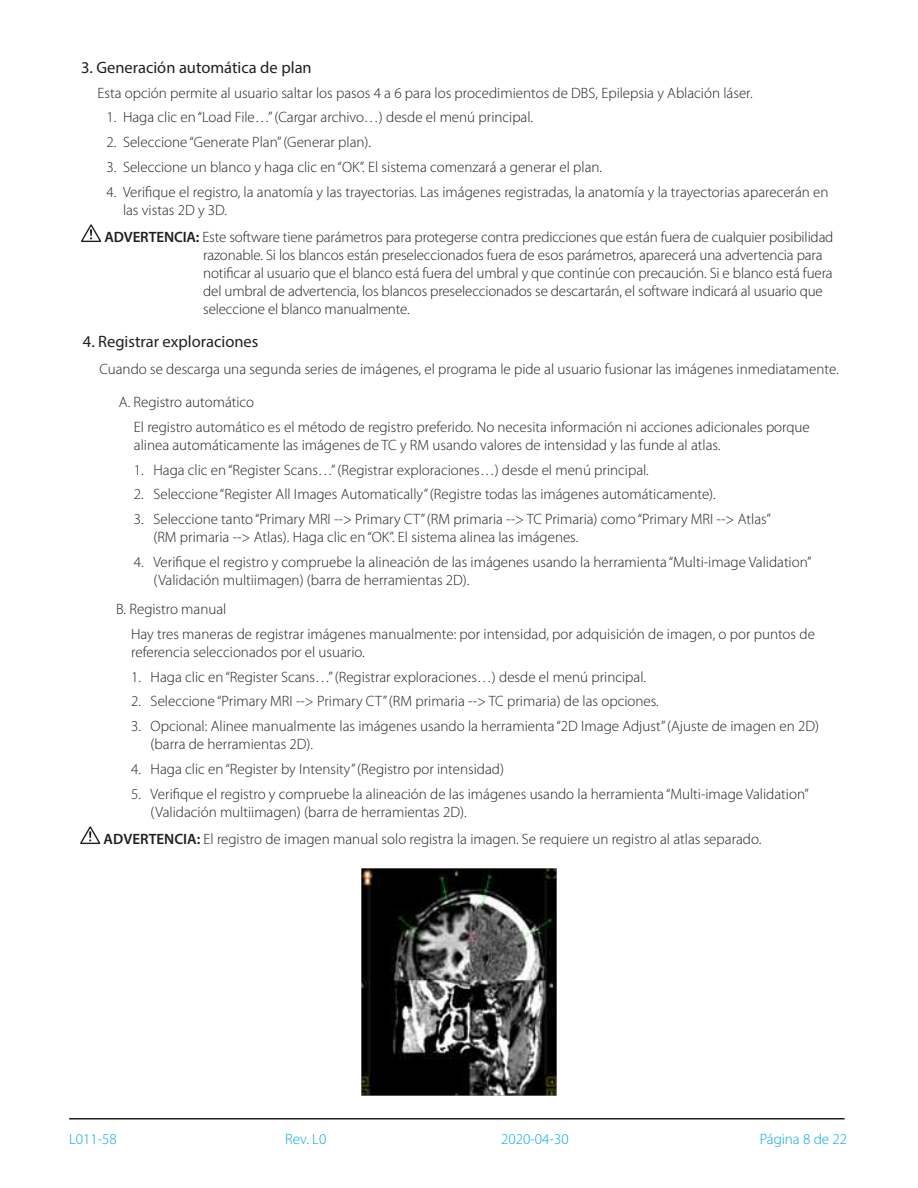
<style>
.page{position:relative;width:918px;height:1188px;background:#fff}
.page>*{position:absolute;margin:0;border:0;box-sizing:border-box;transform-origin:0 0}
.t1{font:16.5px "Myriad Pro";color:#231f20}
.t2{font:300 15px/18px "Myriad Pro";color:#231f20}
.t3{font:300 15px "Myriad Pro";color:#00a6e4}
.s1{font-weight:600}
</style>
<div class="page">
<hr style="left:69px;top:1118px;width:776px;height:2px;background:#231f20">
<svg style="left:80px;top:826px;width:21px;height:18px"></svg>
<img style="left:361px;top:868px;width:196px;height:228px">
<svg style="left:81px;top:224px;width:20px;height:18px"></svg>
<p class="t1" style="left:81px;top:57px;width:232px">3. Generación automática de plan</p>
<p class="t2" style="left:98px;top:84px;width:657px">Esta opción permite al usuario saltar los pasos 4 a 6 para los procedimientos de DBS, Epilepsia y Ablación láser.</p>
<p class="t2" style="left:106px;top:109px;width:428px">1. Haga clic en “Load File…” (Cargar archivo…) desde el menú principal.</p>
<p class="t2" style="left:106px;top:133px;width:266px">2. Seleccione “Generate Plan” (Generar plan).</p>
<p class="t2" style="left:106px;top:158px;width:497px">3. Seleccione un blanco y haga clic en “OK”. El sistema comenzará a generar el plan.</p>
<p class="t2" style="left:123px;top:183px;width:707px;text-indent:-16px">4. Verifique el registro, la anatomía y las trayectorias. Las imágenes registradas, la anatomía y la trayectorias aparecerán en las vistas 2D y 3D.</p>
<p class="t2" style="left:203px;top:228px;width:632px;text-indent:-99px"><span class="s1">ADVERTENCIA:</span> Este software tiene parámetros para protegerse contra predicciones que están fuera de cualquier posibilidad razonable. Si los blancos están preseleccionados fuera de esos parámetros, aparecerá una advertencia para notificar al usuario que el blanco está fuera del umbral y que continúe con precaución. Si e blanco está fuera del umbral de advertencia, los blancos preseleccionados se descartarán, el software indicará al usuario que seleccione el blanco manualmente.</p>
<p class="t1" style="left:83px;top:331px;width:177px">4. Registrar exploraciones</p>
<p class="t2" style="left:99px;top:360px;width:741px">Cuando se descarga una segunda series de imágenes, el programa le pide al usuario fusionar las imágenes inmediatamente.</p>
<p class="t2" style="left:134px;top:390px;width:677px;line-height:24.8px;text-indent:-15px">A. Registro automático<br>El registro automático es el método de registro preferido. No necesita información ni acciones adicionales porque</p>
<p class="t2" style="left:134px;top:436px;width:588px">alinea automáticamente las imágenes de TC y RM usando valores de intensidad y las funde al atlas.</p>
<p class="t2" style="left:134px;top:461px;width:516px">1. Haga clic en “Register Scans…” (Registrar exploraciones…) desde el menú principal.</p>
<p class="t2" style="left:134px;top:486px;width:583px">2. Seleccione “Register All Images Automatically” (Registre todas las imágenes automáticamente).</p>
<p class="t2" style="left:153px;top:510px;width:619px;text-indent:-20px">3. Seleccione tanto “Primary MRI --&gt; Primary CT” (RM primaria --&gt; TC Primaria) como “Primary MRI --&gt; Atlas” (RM primaria --&gt; Atlas). Haga clic en “OK”. El sistema alinea las imágenes.</p>
<p class="t2" style="left:153px;top:553px;width:660px;text-indent:-20px">4. Verifique el registro y compruebe la alineación de las imágenes usando la herramienta “Multi-image Validation” (Validación multiimagen) (barra de herramientas 2D).</p>
<p class="t2" style="left:131px;top:597px;width:685px;line-height:24.8px;text-indent:-15px">B. Registro manual<br>Hay tres maneras de registrar imágenes manualmente: por intensidad, por adquisición de imagen, o por puntos de</p>
<p class="t2" style="left:131px;top:643px;width:235px">referencia seleccionados por el usuario.</p>
<p class="t2" style="left:131px;top:668px;width:516px">1. Haga clic en “Register Scans…” (Registrar exploraciones…) desde el menú principal.</p>
<p class="t2" style="left:131px;top:693px;width:529px">2. Seleccione “Primary MRI --&gt; Primary CT” (RM primaria --&gt; TC primaria) de las opciones.</p>
<p class="t2" style="left:151px;top:717px;width:670px;text-indent:-20px">3. Opcional: Alinee manualmente las imágenes usando la herramienta “2D Image Adjust” (Ajuste de imagen en 2D) (barra de herramientas 2D).</p>
<p class="t2" style="left:131px;top:760px;width:374px">4. Haga clic en “Register by Intensity” (Registro por intensidad)</p>
<p class="t2" style="left:151px;top:785px;width:660px;text-indent:-20px">5. Verifique el registro y compruebe la alineación de las imágenes usando la herramienta “Multi-image Validation” (Validación multiimagen) (barra de herramientas 2D).</p>
<p class="t2" style="left:104px;top:830px;width:659px"><span class="s1">ADVERTENCIA:</span> El registro de imagen manual solo registra la imagen. Se requiere un registro al atlas separado.</p>
<p class="t3" style="left:69px;top:1131px;width:49px">L011-58</p>
<p class="t3" style="left:285px;top:1131px;width:43px">Rev. L0</p>
<p class="t3" style="left:501px;top:1131px;width:69px">2020-04-30</p>
<p class="t3" style="left:760px;top:1131px;width:89px">Página 8 de 22</p>
</div>
